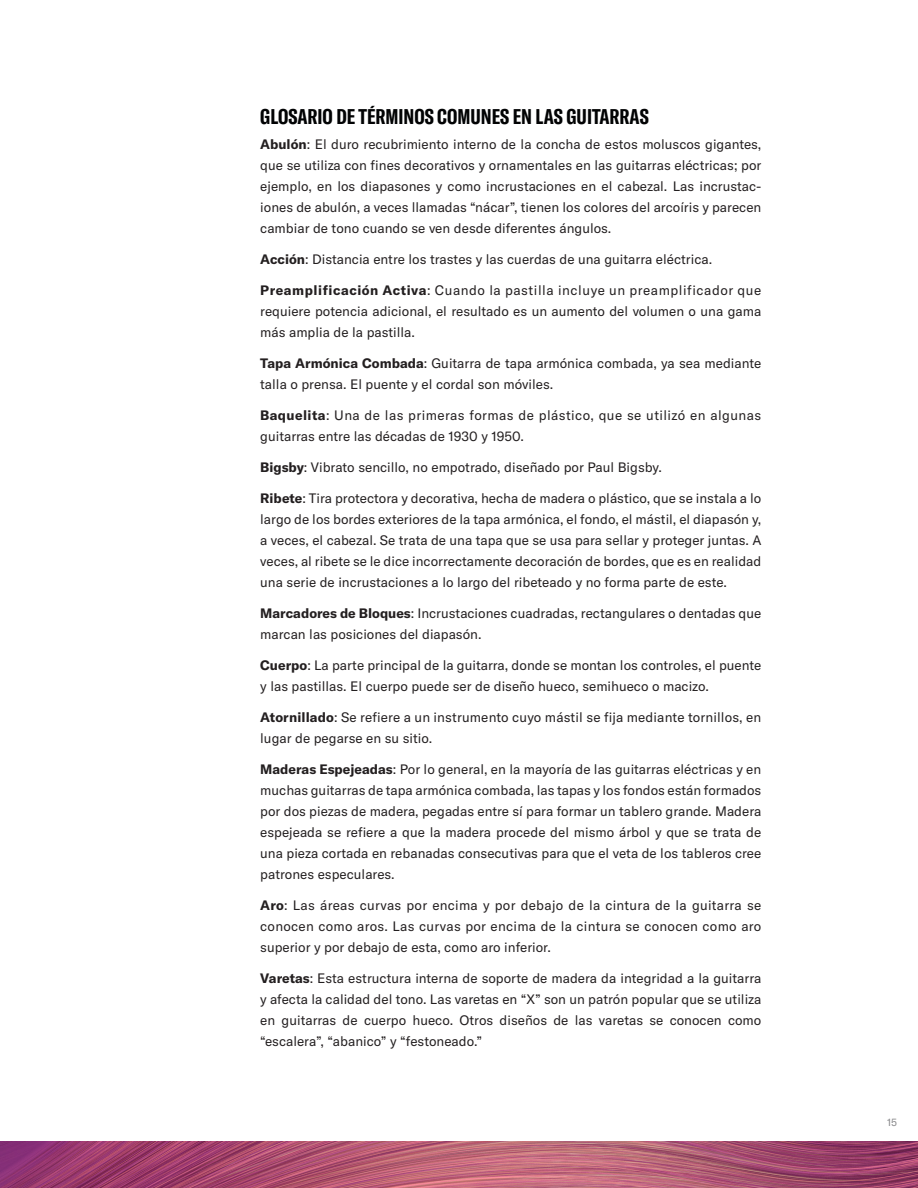
<style>
.page{position:relative;width:918px;height:1188px;background:#fff}
.page>*{position:absolute;margin:0;border:0;box-sizing:border-box;transform-origin:0 0}
.t1{font:700 extra-condensed 21px "GT America Y";color:#020304}
.t2{font:13.5px/21px "GT America Y";color:#231f20;text-align:justify}
.t3{font:13.5px/21px "GT America Y";letter-spacing:.03em;color:#231f20}
.t4{font:10.5px "GT America Y";color:#89898b}
.s1{font-weight:700}
</style>
<div class="page">
<img style="left:0;top:1142px;width:918px;height:46px">
<h1 class="t1" style="left:260px;top:104px;width:390px">GLOSARIO DE TÉRMINOS COMUNES EN LAS GUITARRAS</h1>
<p class="t2" style="left:260px;top:133px;width:503px"><span class="s1">Abulón</span>: El duro recubrimiento interno de la concha de estos moluscos gigantes, que se utiliza con fines decorativos y ornamentales en las guitarras eléctricas; por ejemplo, en los diapasones y como incrustaciones en el cabezal. Las incrustac&shy;iones de abulón, a veces llamadas “nácar”, tienen los colores del arcoíris y parecen cambiar de tono cuando se ven desde diferentes ángulos.</p>
<p class="t2" style="left:260px;top:248px;width:453px"><span class="s1">Acción</span>: Distancia entre los trastes y las cuerdas de una guitarra eléctrica.</p>
<p class="t2" style="left:260px;top:279px;width:503px"><span class="s1">Preamplificación Activa</span>: Cuando la pastilla incluye un preamplificador que requiere potencia adicional, el resultado es un aumento del volumen o una gama más amplia de la pastilla.</p>
<p class="t2" style="left:260px;top:353px;width:503px"><span class="s1">Tapa Armónica Combada</span>: Guitarra de tapa armónica combada, ya sea mediante talla o prensa. El puente y el cordal son móviles.</p>
<p class="t3" style="left:260px;top:405px;width:503px"><span class="s1">Baquelita</span>: Una de las primeras formas de plástico, que se utilizó en algunas guitarras entre las décadas de 1930 y 1950.</p>
<p class="t2" style="left:260px;top:457px;width:403px"><span class="s1">Bigsby</span>: Vibrato sencillo, no empotrado, diseñado por Paul Bigsby.</p>
<p class="t2" style="left:260px;top:488px;width:503px"><span class="s1">Ribete</span>: Tira protectora y decorativa, hecha de madera o plástico, que se instala a lo largo de los bordes exteriores de la tapa armónica, el fondo, el mástil, el diapasón y, a veces, el cabezal. Se trata de una tapa que se usa para sellar y proteger juntas. A veces, al ribete se le dice incorrectamente decoración de bordes, que es en realidad una serie de incrustaciones a lo largo del ribeteado y no forma parte de este.</p>
<p class="t2" style="left:260px;top:603px;width:503px"><span class="s1">Marcadores de Bloques</span>: Incrustaciones cuadradas, rectangulares o dentadas que marcan las posiciones del diapasón.</p>
<p class="t2" style="left:260px;top:655px;width:503px"><span class="s1">Cuerpo</span>: La parte principal de la guitarra, donde se montan los controles, el puente y las pastillas. El cuerpo puede ser de diseño hueco, semihueco o macizo.</p>
<p class="t2" style="left:260px;top:707px;width:503px"><span class="s1">Atornillado</span>: Se refiere a un instrumento cuyo mástil se fija mediante tornillos, en lugar de pegarse en su sitio.</p>
<p class="t2" style="left:260px;top:759px;width:503px"><span class="s1">Maderas Espejeadas</span>: Por lo general, en la mayoría de las guitarras eléctricas y en muchas guitarras de tapa armónica combada, las tapas y los fondos están formados por dos piezas de madera, pegadas entre sí para formar un tablero grande. Madera espejeada se refiere a que la madera procede del mismo árbol y que se trata de una pieza cortada en rebanadas consecutivas para que el veta de los tableros cree patrones especulares.</p>
<p class="t2" style="left:260px;top:895px;width:503px"><span class="s1">Aro</span>: Las áreas curvas por encima y por debajo de la cintura de la guitarra se conocen como aros. Las curvas por encima de la cintura se conocen como aro superior y por debajo de esta, como aro inferior.</p>
<p class="t2" style="left:260px;top:968px;width:503px"><span class="s1">Varetas</span>: Esta estructura interna de soporte de madera da integridad a la guitarra y afecta la calidad del tono. Las varetas en “X” son un patrón popular que se utiliza en guitarras de cuerpo hueco. Otros diseños de las varetas se conocen como “escalera”, “abanico” y “festoneado.”</p>
<p class="t4" style="left:887px;top:1116px;width:12px">15</p>
</div>
